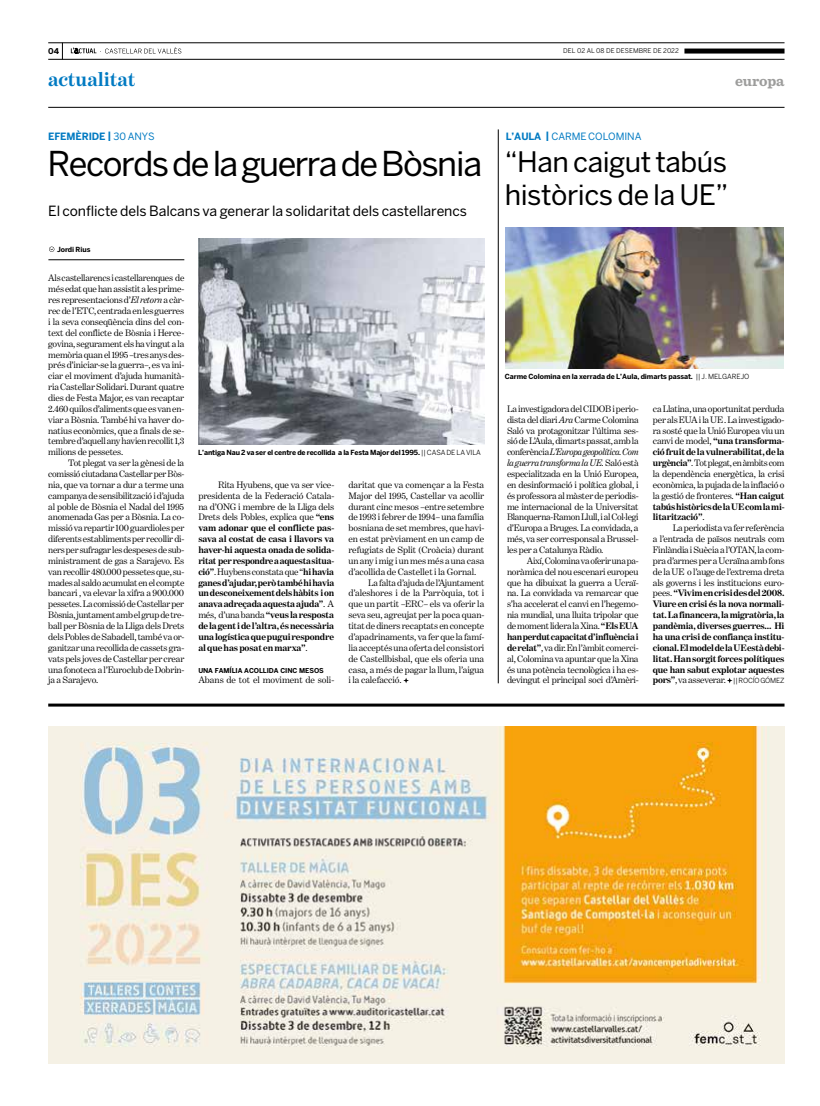
<style>
.page{position:relative;width:820px;height:1106px;background:#fff}
.page>*{position:absolute;margin:0;border:0;box-sizing:border-box;transform-origin:0 0}
.t1{font:34px "Benton Sans";letter-spacing:-.045em;color:#000}
.t2{font:28px/33px "Benton Sans";letter-spacing:-.015em;color:#000}
.t3{font:700 20px "Benton Modern One";letter-spacing:-.005em;color:#007ac2}
.t4{font:700 15px "Sentinel";letter-spacing:-.005em;color:#9d9d9c}
.t5{font:14px "Benton Sans";letter-spacing:-.005em;color:#000}
.t6{font:10px "Benton Sans";letter-spacing:-.005em;color:#007ac2}
.t7{font:700 10px "Benton Sans";letter-spacing:-.01em;color:#007ac2}
.t8{font:9.5px/10.9px "Benton Modern One";letter-spacing:-.01em;color:#000;text-align:justify}
.t9{font:700 9.5px/10.9px "Benton Modern One";letter-spacing:-.02em;color:#000;text-align:justify}
.t10{font:700 8px "Benton Sans";color:#000}
.t11{font:700 7px "Benton Sans";letter-spacing:-.01em;color:#000}
.t12{font:700 6.7px "Benton Sans";letter-spacing:-.01em;color:#000}
.t13{font:6.5px "Benton Sans";letter-spacing:.005em;color:#000}
.s1{font-weight:400}
.s2{font-style:italic}
.s3{font-weight:700}
.s4{font-family:"Benton Sans";font-weight:400;font-size:7px}
</style>
<div class="page">
<svg style="left:62px;top:44px;width:1px;height:15px"></svg>
<hr style="left:48px;top:107px;width:736px;height:1px;background:#000">
<hr style="left:48px;top:43px;width:736px;height:1px;background:#000">
<hr style="left:48px;top:59px;width:736px;height:1px;background:#000">
<div style="left:684px;top:49px;width:100px;height:5px;background:#000"></div>
<svg style="left:71px;top:47px;width:110px;height:7px"></svg>
<hr style="left:48px;top:703px;width:736px;height:3px;background:#000">
<svg style="left:727px;top:678px;width:5px;height:5px"></svg>
<img style="left:505px;top:227px;width:278px;height:141px">
<hr style="left:498px;top:129px;width:1px;height:554px;background:#000">
<img style="left:198px;top:238px;width:286px;height:206px">
<svg style="left:403px;top:678px;width:6px;height:5px"></svg>
<svg style="left:49px;top:246px;width:5px;height:6px"></svg>
<hr style="left:48px;top:259px;width:136px;height:1px;background:#000">
<img style="left:48px;top:727px;width:736px;height:336px">
<p class="t10" style="left:48px;top:46px;width:13px">04</p>
<p class="t13" style="left:563px;top:47px;width:117px">DEL 02 AL 08 DE DESEMBRE DE 2022</p>
<h3 class="t3" style="left:48px;top:68px;width:89px">actualitat</h3>
<h3 class="t4" style="left:734px;top:69px;width:51px">europa</h3>
<p class="t7" style="left:48px;top:131px;width:108px">EFEMÈRIDE | <span class="s1">30 ANYS</span></p>
<h1 class="t1" style="left:47px;top:144px;width:436px">Records de la guerra de Bòsnia</h1>
<h3 class="t5" style="left:48px;top:202px;width:420px">El conflicte dels Balcans va generar la solidaritat dels castellarencs</h3>
<p class="t11" style="left:57px;top:245px;width:35px">Jordi Rius</p>
<p class="t8" style="left:48px;top:273px;width:138px">Als castellarencs i castellarenques de més edat que han assistit a les prime&shy;res representacions d’<span class="s2">El retorn</span> a càr&shy;rec de l’ETC, centrada en les guerres i la seva conseqüència dins del con&shy;text del conflicte de Bòsnia i Herce&shy;govina, segurament els ha vingut a la memòria quan el 1995 –tres anys des&shy;prés d’iniciar-se la guerra–, es va ini&shy;ciar el moviment d’ajuda humanità&shy;ria Castellar Solidari. Durant quatre dies de Festa Major, es van recaptar 2.460 quilos d’aliments que es van en&shy;viar a Bòsnia. També hi va haver do&shy;natius econòmics, que a finals de se&shy;tembre d’aquell any havien recollit 1,3 milions de pessetes.</p>
<p class="t8" style="left:48px;top:457px;width:138px;text-indent:20px">Tot plegat va ser la gènesi de la comissió ciutadana Castellar per Bòs&shy;nia, que va tornar a dur a terme una campanya de sensibilització i d’ajuda al poble de Bòsnia el Nadal del 1995 anomenada Gas per a Bòsnia. La co&shy;missió va repartir 100 guardioles per diferents establiments per recollir di&shy;ners per sufragar les despeses de sub&shy;ministrament de gas a Sarajevo. Es van recollir 480.000 pessetes que, su&shy;mades al saldo acumulat en el compte bancari , va elevar la xifra a 900.000 pessetes. La comissió de Castellar per Bòsnia, juntament amb el grup de tre&shy;ball per Bòsnia de la Lliga dels Drets dels Pobles de Sabadell, també va or&shy;ganitzar una recollida de cassets gra&shy;vats pels joves de Castellar per crear una fonoteca a l’Euroclub de Dobrin&shy;ja a Sarajevo.</p>
<p class="t11" style="left:198px;top:448px;width:284px">L’antiga Nau 2 va ser el centre de recollida a la Festa Major del 1995. <span class="s1">|| CASA DE LA VILA</span></p>
<p class="t9" style="left:198px;top:479px;width:137px;text-indent:20px"><span class="s1">Rita Hyubens, que va ser vice&shy;presidenta de la Federació Catala&shy;na d’ONG i membre de la Lliga dels Drets dels Pobles, explica que</span> “ens vam adonar que el conflicte pas&shy;sava al costat de casa i llavors va haver-hi aquesta onada de solida&shy;ritat per respondre a aquesta situa&shy;ció”<span class="s1">. Huybens constata que “</span>hi havia ganes d’ajudar, però també hi havia un desconeixement dels hàbits i on anava adreçada aquesta ajuda”<span class="s1">. A més, d’una banda</span> “veus la resposta de la gent i de l’altra, és necessària una logística que pugui respondre al que has posat en marxa”<span class="s1">.</span></p>
<p class="t12" style="left:198px;top:666px;width:127px">UNA FAMÍLIA ACOLLIDA CINC MESOS</p>
<p class="t8" style="left:198px;top:674px;width:137px">Abans de tot el moviment de soli-</p>
<p class="t8" style="left:348px;top:479px;width:137px">daritat que va començar a la Festa</p>
<p class="t8" style="left:348px;top:490px;width:137px">Major del 1995, Castellar va acollir</p>
<p class="t8" style="left:348px;top:501px;width:137px">durant cinc mesos –entre setembre</p>
<p class="t8" style="left:348px;top:512px;width:137px">de 1993 i febrer de 1994– una família</p>
<p class="t8" style="left:348px;top:522px;width:137px">bosniana de set membres, que havi-</p>
<p class="t8" style="left:348px;top:533px;width:137px">en estat prèviament en un camp de</p>
<p class="t8" style="left:348px;top:544px;width:137px">refugiats de Split (Croàcia) durant</p>
<p class="t8" style="left:348px;top:555px;width:137px">un any i mig i un mes més a una casa</p>
<p class="t8" style="left:348px;top:566px;width:129px">d’acollida de Castellet i la Gornal.</p>
<p class="t8" style="left:368px;top:577px;width:117px">La falta d’ajuda de l’Ajuntament</p>
<p class="t8" style="left:348px;top:588px;width:137px">d’aleshores i de la Parròquia, tot i</p>
<p class="t8" style="left:348px;top:598px;width:137px">que un partit –ERC– els va oferir la</p>
<p class="t8" style="left:348px;top:609px;width:137px">seva seu, agreujat per la poca quan-</p>
<p class="t8" style="left:348px;top:620px;width:137px">titat de diners recaptats en concepte</p>
<p class="t8" style="left:348px;top:631px;width:137px">d’apadrinaments, va fer que la famí-</p>
<p class="t8" style="left:348px;top:642px;width:137px">lia acceptés una oferta del consistori</p>
<p class="t8" style="left:348px;top:653px;width:137px">de Castellbisbal, que els oferia una</p>
<p class="t8" style="left:348px;top:663px;width:137px">casa, a més de pagar la llum, l’aigua</p>
<p class="t8" style="left:348px;top:674px;width:55px">i la calefacció.</p>
<p class="t6" style="left:505px;top:131px;width:137px"><span class="s3">L’AULA |</span> CARME COLOMINA</p>
<h2 class="t2" style="left:504px;top:145px;width:225px">“Han caigut tabús històrics de la UE”</h2>
<p class="t11" style="left:504px;top:372px;width:246px">Carme Colomina en la xerrada de L’Aula, dimarts passat. <span class="s1">|| J. MELGAREJO</span></p>
<p class="t8" style="left:507px;top:403px;width:133px">La investigadora del CIDOB i perio&shy;dista del diari <span class="s2">Ara</span> Carme Colomina Saló va protagonitzar l’última ses&shy;sió de L’Aula, dimarts passat, amb la conferència <span class="s2">L’Europa geopolítica. Com la guerra transforma la UE.</span> Saló està especialitzada en la Unió Europea, en desinformació i política global, i és professora al màster de periodis&shy;me internacional de la Universitat Blanquerna-Ramon Llull, i al Col·legi d’Europa a Bruges. La convidada, a més, va ser corresponsal a Brussel· les per a Catalunya Ràdio.</p>
<p class="t8" style="left:507px;top:555px;width:133px;text-indent:20px">Així, Colomina va oferir una pa&shy;noràmica del nou escenari europeu que ha dibuixat la guerra a Ucraï&shy;na. La convidada va remarcar que s’ha accelerat el canvi en l’hegemo&shy;nia mundial, una lluita tripolar que de moment lidera la Xina. <span class="s3">“Els EUA han perdut capacitat d’influència i de relat”</span>, va dir. En l’àmbit comerci&shy;al, Colomina va apuntar que la Xina és una potència tecnològica i ha es&shy;devingut el principal soci d’Amèri-</p>
<p class="t8" style="left:652px;top:403px;width:133px">ca Llatina, una oportunitat perduda per als EUA i la UE . La investigado&shy;ra sosté que la Unió Europea viu un canvi de model, <span class="s3">“una transforma&shy;ció fruit de la vulnerabilitat, de la urgència”</span>. Tot plegat, en àmbits com la dependència energètica, la crisi econòmica, la pujada de la inflació o la gestió de fronteres. <span class="s3">“Han caigut tabús històrics de la UE com la mi&shy;litarització”</span>.</p>
<p class="t9" style="left:652px;top:522px;width:133px;text-indent:20px"><span class="s1">La periodista va fer referència a l’entrada de països neutrals com Finlàndia i Suècia a l’OTAN, la com&shy;pra d’armes per a Ucraïna amb fons de la UE o l’auge de l’extrema dreta als governs i les institucions euro&shy;pees.</span> “Vivim en crisi des del 2008.<br>Viure en crisi és la nova normali&shy;tat. La financera, la migratòria, la pandèmia, diverses guerres... Hi ha una crisi de confiança institu&shy;cional. El model de la UE està debi&shy;litat. Han sorgit forces polítiques que han sabut explotar aquestes pors”<span class="s1">, va asseverar.</span> <span class="s4">|| ROCÍO GÓMEZ</span></p>
</div>
